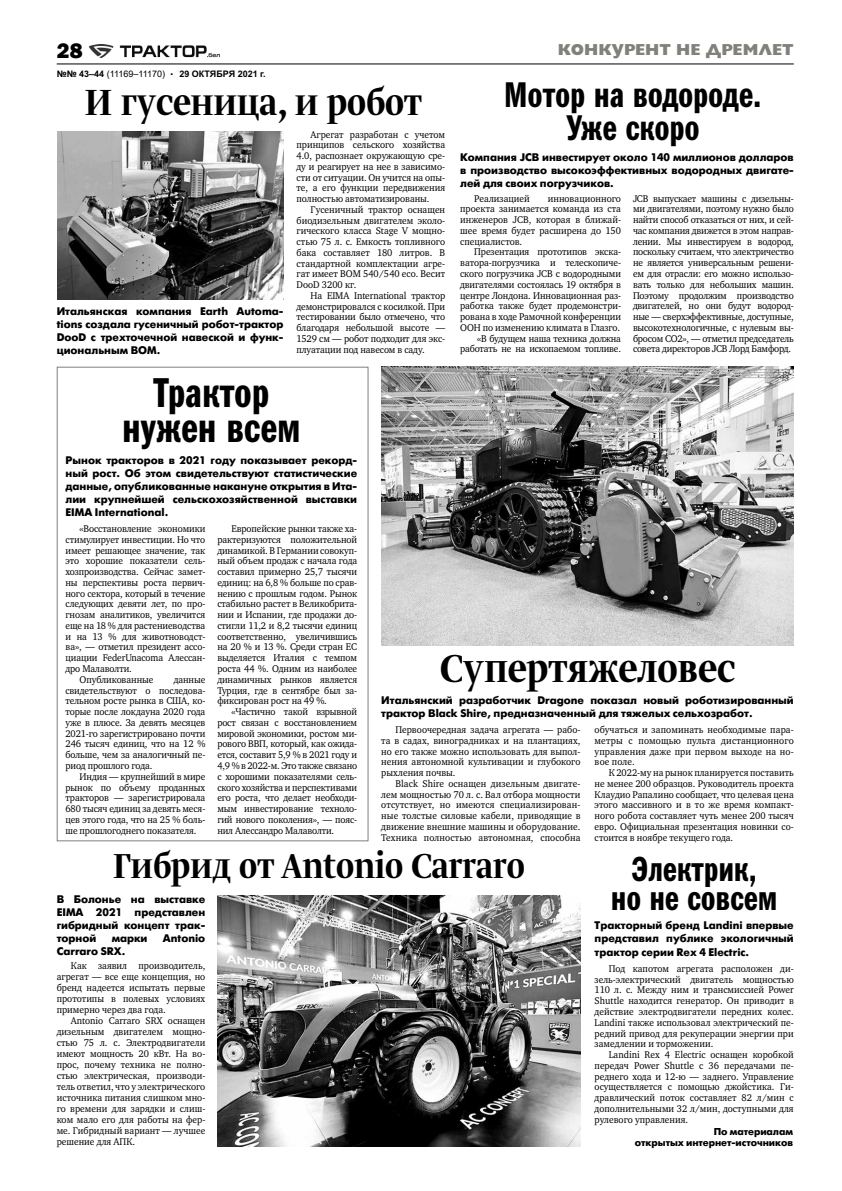
<style>
.page{position:relative;width:842px;height:1191px;background:#fff}
.page>*{position:absolute;margin:0;border:0;box-sizing:border-box;transform-origin:0 0}
.t1{font:46px "Greta Dis Nar Pro Med";letter-spacing:-.005em;color:#000}
.t2{font:43px "Greta Dis Nar Pro Med";letter-spacing:-.005em;color:#000}
.t3{font:42px/35px "Franklin Gothic Demi Cmp C";letter-spacing:.01em;color:#000;text-align:center}
.t4{font:41px "Greta Dis Nar Pro Med";letter-spacing:-.005em;color:#000}
.t5{font:36px/33px "Franklin Gothic Demi Cmp C";letter-spacing:.01em;color:#000;text-align:center}
.t6{font:35px/29px "Franklin Gothic Demi Cmp C";letter-spacing:.01em;color:#000;text-align:center}
.t7{font:800 22px "Franklin Gothic";color:#000}
.t8{font:16px "Gill Sans Extra Bold C";color:#81807a}
.t9{font:700 11px/13px "Futuris C";color:#000;text-align:justify}
.t10{font:10px/10.8px "Charter C";letter-spacing:-.01em;color:#000;text-align:justify;scale:.94 1}
.t11{font:700 10px/11px "Futuris C";letter-spacing:-.005em;color:#000;text-align:right}
.t12{font:700 9px "Arial PS Cyrillic";color:#000}
.s1{font-family:"Arial";font-weight:400}
</style>
<div class="page">
<hr style="left:57px;top:64px;width:737px;height:1px;background:#000">
<img style="left:88px;top:44px;width:132px;height:14px">
<div style="left:57px;top:367px;width:312px;height:474px;border:1px solid #81807a"></div>
<img style="left:58px;top:131px;width:225px;height:168px">
<img style="left:381px;top:367px;width:412px;height:279px">
<img style="left:217px;top:895px;width:363px;height:251px">
<h3 class="t7" style="left:57px;top:36px;width:28px">28</h3>
<p class="t12" style="left:57px;top:68px;width:210px">№№ 43–44 <span class="s1">(11169–11170)</span> <sup>.</sup> 29 ОКТЯБРЯ 2021 г.</p>
<h2 class="t2" style="left:85px;top:77px;width:339px">И гусеница, и робот</h2>
<p class="t9" style="left:57px;top:305px;width:228px">Итальянская компания Earth Automa&shy;tions создала гусеничный робот-трактор DooD с трехточечной навеской и функ&shy;циональным ВОМ.</p>
<p class="t10" style="left:297px;top:129px;width:160px;text-indent:14px">Агрегат разработан с учетом принципов сельского хозяйства 4.0, распознает окружающую сре&shy;ду и реагирует на нее в зависимо&shy;сти от ситуации. Он учится на опы&shy;те, а его функции передвижения полностью автоматизированы.</p>
<p class="t10" style="left:297px;top:204px;width:160px;text-indent:14px">Гусеничный трактор оснащен биодизельным двигателем эколо&shy;гического класса Stage V мощно&shy;стью 75 л. с. Емкость топливного бака составляет 180 литров. В стандартной комплектации агре&shy;гат имеет ВОМ 540/540 eco. Весит DooD 3200 кг.</p>
<p class="t10" style="left:297px;top:290px;width:160px;text-indent:14px">На EIMA International трактор демонстрировался с косилкой. При тестировании было отмечено, что благодаря небольшой высоте — 1529 см — робот подходит для экс&shy;плуатации под навесом в саду.</p>
<h3 class="t3" style="left:122px;top:374px;width:179px">Трактор нужен всем</h3>
<p class="t9" style="left:65px;top:454px;width:293px">Рынок тракторов в 2021 году показывает рекорд&shy;ный рост. Об этом свидетельствуют статистические данные, опубликованные накануне открытия в Ита&shy;лии крупнейшей сельскохозяйственной выставки EIMA International.</p>
<h3 class="t8" style="left:558px;top:39px;width:238px">КОНКУРЕНТ НЕ ДРЕМЛЕТ</h3>
<h3 class="t5" style="left:504px;top:77px;width:259px">Мотор на водороде.<br>Уже скоро</h3>
<p class="t9" style="left:460px;top:151px;width:335px">Компания JCB инвестирует около 140 миллионов долларов в производство высокоэффективных водородных двигате&shy;лей для своих погрузчиков.</p>
<p class="t10" style="left:474px;top:193px;width:61px">Реализацией</p>
<p class="t10" style="left:460px;top:193px;width:173px;text-indent:88px">инновационного проекта занимается команда из ста инженеров JCB, которая в ближай&shy;шее время будет расширена до 150 специалистов.</p>
<p class="t10" style="left:460px;top:247px;width:173px;text-align:right">Презентация прототипов экска&shy;ватора-погрузчика и телескопиче&shy;ского погрузчика JCB c водородными двигателями состоялась 19 октября в центре Лондона. Инновационная раз&shy;работка также будет продемонстри&shy;рована в ходе Рамочной конференции ООН по изменению климата в Глазго. «В будущем наша техника должна работать не на ископаемом топливе.</p>
<p class="t10" style="left:633px;top:193px;width:173px">JCB выпускает машины с дизельны&shy;ми двигателями, поэтому нужно было найти способ отказаться от них, и сей&shy;час компания движется в этом направ&shy;лении. Мы инвестируем в водород, поскольку считаем, что электричество не является универсальным решени&shy;ем для отрасли: его можно использо&shy;вать только для небольших машин.<br>Поэтому продолжим производство двигателей, но они будут водород&shy;ные — сверхэффективные, доступные, высокотехнологичные, с нулевым вы&shy;бросом CO2», — отметил председатель совета директоров JCB Лорд Бамфорд.</p>
<p class="t10" style="left:80px;top:523px;width:135px">«Восстановление экономики</p>
<p class="t10" style="left:65px;top:534px;width:150px">стимулирует инвестиции. Но что</p>
<p class="t10" style="left:65px;top:545px;width:150px">имеет решающее значение, так</p>
<p class="t10" style="left:65px;top:555px;width:150px">это хорошие показатели сель-</p>
<p class="t10" style="left:65px;top:566px;width:150px">хозпроизводства. Сейчас замет-</p>
<p class="t10" style="left:65px;top:577px;width:150px">ны перспективы роста первич-</p>
<p class="t10" style="left:65px;top:588px;width:150px">ного сектора, который в течение</p>
<p class="t10" style="left:65px;top:598px;width:150px">следующих девяти лет, по про-</p>
<p class="t10" style="left:65px;top:609px;width:150px">гнозам аналитиков, увеличится</p>
<p class="t10" style="left:65px;top:620px;width:150px">еще на 18 % для растениеводства</p>
<p class="t10" style="left:65px;top:631px;width:150px">и на 13 % для животноводст-</p>
<p class="t10" style="left:65px;top:642px;width:150px">ва», — отметил президент ассо-</p>
<p class="t10" style="left:65px;top:652px;width:150px">циации FederUnacoma Алессан-</p>
<p class="t10" style="left:65px;top:663px;width:72px">дро Малаволти.</p>
<p class="t10" style="left:80px;top:674px;width:80px">Опубликованные</p>
<p class="t10" style="left:65px;top:674px;width:150px;text-indent:108px">данные свидетельствуют о последова&shy;тельном росте рынка в США, ко&shy;торые после локдауна 2020 года уже в плюсе. За девять месяцев 2021-го зарегистрировано почти 246 тысяч единиц, что на 12 % больше, чем за аналогичный пе&shy;риод прошлого года.</p>
<p class="t10" style="left:65px;top:771px;width:150px;text-indent:14px">Индия — крупнейший в мире рынок по объему проданных тракторов — зарегистрировала 680 тысяч единиц за девять меся&shy;цев этого года, что на 25 % боль&shy;ше прошлогоднего показателя.</p>
<p class="t10" style="left:217px;top:523px;width:150px;text-indent:14px">Европейские рынки также ха&shy;рактеризуются положительной динамикой. В Германии совокуп&shy;ный объем продаж с начала года составил примерно 25,7 тысячи единиц: на 6,8 % больше по срав&shy;нению с прошлым годом. Рынок стабильно растет в Великобрита&shy;нии и Испании, где продажи до&shy;стигли 11,2 и 8,2 тысячи единиц соответственно, увеличившись на 20 % и 13 %. Среди стран ЕС выделяется Италия с темпом роста 44 %. Одним из наиболее динамичных рынков является Турция, где в сентябре был за&shy;фиксирован рост на 49 %.</p>
<p class="t10" style="left:217px;top:706px;width:150px;text-indent:14px">«Частично такой взрывной рост связан с восстановлением мировой экономики, ростом ми&shy;рового ВВП, который, как ожида&shy;ется, составит 5,9 % в 2021 году и 4,9 % в 2022-м. Это также связано с хорошими показателями сель&shy;ского хозяйства и перспективами его роста, что делает необходи&shy;мым инвестирование техноло&shy;гий нового поколения», — пояс&shy;нил Алессандро Малаволти.</p>
<h1 class="t1" style="left:440px;top:641px;width:297px">Супертяжеловес</h1>
<p class="t9" style="left:381px;top:694px;width:414px">Итальянский разработчик Dragone показал новый роботизированный трактор Black Shire, предназначенный для тяжелых сельхозработ.</p>
<p class="t10" style="left:381px;top:724px;width:213px;text-indent:14px">Первоочередная задача агрегата — рабо&shy;та в садах, виноградниках и на плантациях, но его также можно использовать для выпол&shy;нения автономной культивации и глубокого рыхления почвы.</p>
<p class="t10" style="left:381px;top:778px;width:213px;text-indent:14px">Black Shire оснащен дизельным двигате&shy;лем мощностью 70 л. с. Вал отбора мощности отсутствует, но имеются специализирован&shy;ные толстые силовые кабели, приводящие в движение внешние машины и оборудование.<br>Техника полностью автономная, способна</p>
<p class="t10" style="left:595px;top:724px;width:213px">обучаться и запоминать необходимые пара&shy;метры с помощью пульта дистанционного управления даже при первом выходе на но&shy;вое поле.</p>
<p class="t10" style="left:595px;top:767px;width:213px;text-indent:14px">К 2022-му на рынок планируется поставить не менее 200 образцов. Руководитель проекта Клаудио Рапалино сообщает, что целевая цена этого массивного и в то же время компакт&shy;ного робота составляет чуть менее 200 тысяч евро. Официальная презентация новинки со&shy;стоится в ноябре текущего года.</p>
<h3 class="t4" style="left:113px;top:841px;width:413px">Гибрид от Antonio Carraro</h3>
<h3 class="t6" style="left:611px;top:853px;width:167px">Электрик,<br>но не совсем</h3>
<p class="t9" style="left:595px;top:919px;width:201px">Тракторный бренд Landini впервые представил публике экологичный трактор серии Rex 4 Electric.</p>
<p class="t10" style="left:595px;top:963px;width:213px;text-indent:14px">Под капотом агрегата расположен ди&shy;зель-электрический двигатель мощностью 110 л. с. Между ним и трансмиссией Power Shuttle находится генератор. Он приводит в действие электродвигатели передних колес.<br>Landini также использовал электрический пе&shy;редний привод для рекуперации энергии при замедлении и торможении.</p>
<p class="t10" style="left:595px;top:1049px;width:213px;text-indent:14px">Landini Rex 4 Electric оснащен коробкой передач Power Shuttle с 36 передачами пе&shy;реднего хода и 12-ю — заднего. Управление осуществляется с помощью джойстика. Ги&shy;дравлический поток составляет 82 л/мин с дополнительными 32 л/мин, доступными для рулевого управления.</p>
<p class="t9" style="left:57px;top:892px;width:150px">В Болонье на выставке EIMA 2021 представлен гибридный концепт трак&shy;торной</p>
<p class="t9" style="left:112px;top:931px;width:37px">марки</p>
<p class="t9" style="left:163px;top:931px;width:44px">Antonio</p>
<p class="t9" style="left:57px;top:944px;width:70px">Carraro SRX.</p>
<p class="t10" style="left:57px;top:960px;width:160px;text-indent:14px">Как заявил производитель, агрегат — все еще концепция, но бренд надеется испытать первые прототипы в полевых условиях примерно через два года.</p>
<p class="t10" style="left:57px;top:1015px;width:160px;text-indent:14px">Antonio Carraro SRX оснащен дизельным двигателем мощно&shy;стью 75 л. с. Электродвигатели имеют мощность 20 кВт. На во&shy;прос, почему техника не полно&shy;стью электрическая, производи&shy;тель ответил, что у электрического источника питания слишком мно&shy;го времени для зарядки и слиш&shy;ком мало его для работы на фер&shy;ме. Гибридный вариант — лучшее решение для АПК.</p>
<p class="t11" style="left:635px;top:1126px;width:160px">По материалам<br>открытых интернет-источников</p>
</div>
